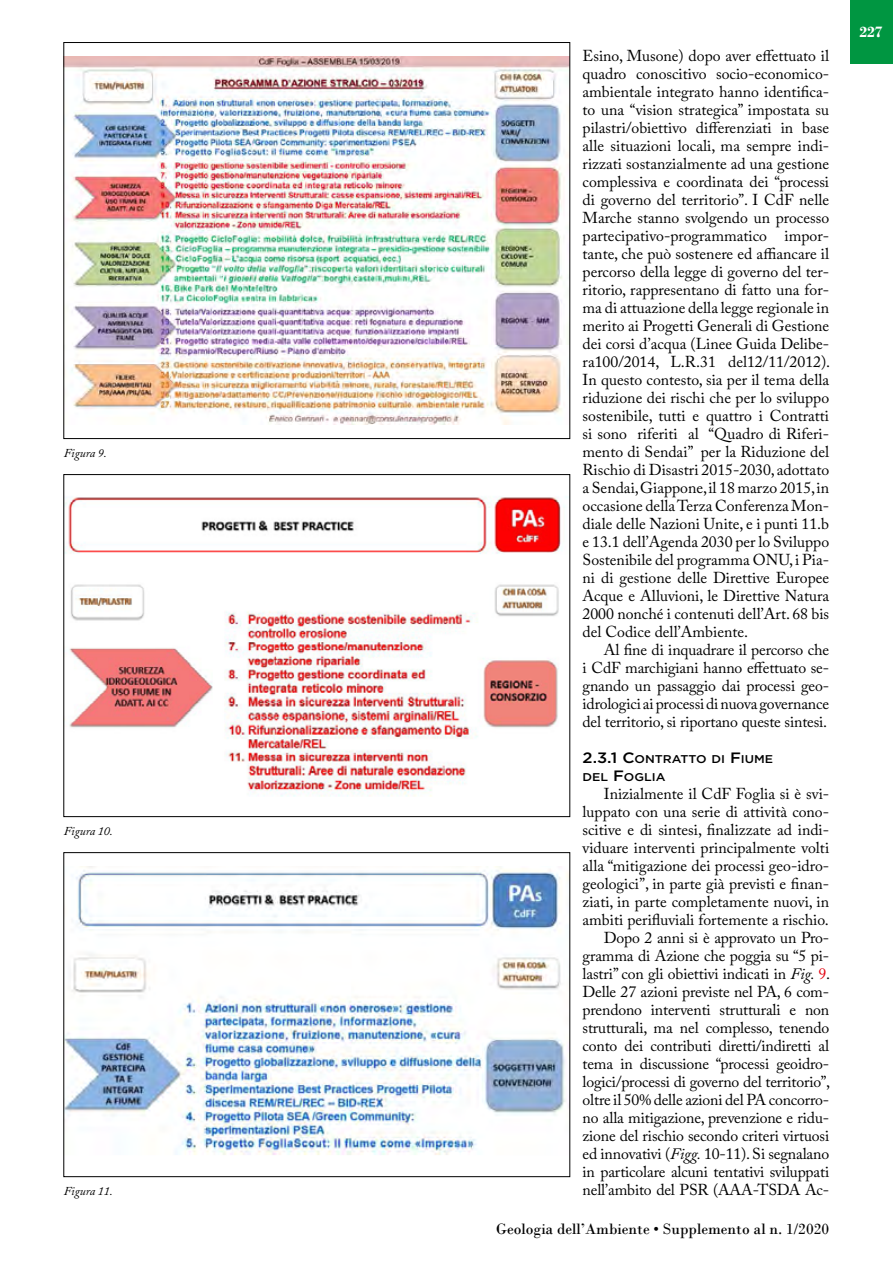
<style>
.page{position:relative;width:893px;height:1263px;background:#fff}
.page>*{position:absolute;margin:0;border:0;box-sizing:border-box;transform-origin:0 0}
.t1{font:15.75px/18px "Adobe Caslon Pro";color:#000;text-align:justify}
.t2{font:15.75px "Bodoni";color:#000}
.t3{font:700 15.75px "Bodoni";color:#fff}
.t4{font:italic 12px "Adobe Caslon Pro";color:#000}
.t5{font:500 11.25px/18px "Gotham HTF";color:#000;scale:1.1 1}
.s1{font-size:15px}
.s2{font-style:italic}
.s3{color:#e30613}
</style>
<div class="page">
<div style="left:850px;top:0;width:43px;height:64px;background:#009641"></div>
<img style="left:66px;top:57px;width:502px;height:367px">
<img style="left:66px;top:496px;width:499px;height:301px">
<img style="left:66px;top:867px;width:502px;height:288px">
<div style="left:64px;top:852px;width:506px;height:325px;border:1px solid #000"></div>
<p class="t4" style="left:64px;top:445px;width:45px">Figura 9.</p>
<p class="t4" style="left:64px;top:823px;width:51px">Figura 10.</p>
<p class="t4" style="left:64px;top:1184px;width:51px">Figura 11.</p>
<p class="t1" style="left:583px;top:46px;width:249px">Esino, Musone) dopo aver effettuato il quadro conoscitivo socio-economico&shy;ambientale integrato hanno identifica&shy;to una “vision strategica” impostata su pilastri/obiettivo differenziati in base alle situazioni locali, ma sempre indi&shy;rizzati sostanzialmente ad una gestione complessiva e coordinata dei “processi di governo del territorio”. I CdF nelle Marche stanno svolgendo un processo partecipativo-programmatico impor&shy;tante, che può sostenere ed affiancare il percorso della legge di governo del ter&shy;ritorio, rappresentano di fatto una for&shy;ma di attuazione della legge regionale in merito ai Progetti Generali di Gestione dei corsi d’acqua (Linee Guida Delibe&shy;ra100/2014, L.R.31 del12/11/2012).<br>In questo contesto, sia per il tema della riduzione dei rischi che per lo sviluppo sostenibile, tutti e quattro i Contratti si sono riferiti al “Quadro di Riferi&shy;mento di Sendai” per la Riduzione del Rischio di Disastri 2015-2030, adottato a Sendai, Giappone, il 18 marzo 2015, in occasione della Terza Conferenza Mon&shy;diale delle Nazioni Unite, e i punti 11.b e 13.1 dell’Agenda 2030 per lo Sviluppo Sostenibile del programma ONU, i Pia&shy;ni di gestione delle Direttive Europee Acque e Alluvioni, le Direttive Natura 2000 nonché i contenuti dell’Art. 68 bis del Codice dell’Ambiente.</p>
<p class="t1" style="left:583px;top:640px;width:248px;text-indent:21px">Al fine di inquadrare il percorso che i CdF marchigiani hanno effettuato se&shy;gnando un passaggio dai processi geo&shy;idrologici ai processi di nuova governance del territorio, si riportano queste sintesi.</p>
<p class="t5" style="left:583px;top:749px;width:175px"><span class="s1">2.3.1 C</span>ONTRATTO DI <span class="s1">F</span>IUM E<br>DEL <span class="s1">F</span>OGLIA</p>
<p class="t1" style="left:583px;top:784px;width:249px;text-align:right">Inizialmente il CdF Foglia si è svi&shy;luppato con una serie di attività cono&shy;scitive e di sintesi, finalizzate ad indi&shy;viduare interventi principalmente volti alla “mitigazione dei processi geo-idro&shy;geologici”, in parte già previsti e finan&shy;ziati, in parte completamente nuovi, in ambiti perifluviali fortemente a rischio.<br>Dopo 2 anni si è approvato un Pro&shy;gramma di Azione che poggia su “5 pi&shy;lastri” con gli obiettivi indicati in <span class="s2">Fig.</span> <span class="s3">9</span>.<br>Delle 27 azioni previste nel PA, 6 com&shy;prendono interventi strutturali e non strutturali, ma nel complesso, tenendo conto dei contributi diretti/indiretti al tema in discussione “processi geoidro&shy;logici/processi di governo del territorio”, oltre il 50% delle azioni del PA concorro&shy;no alla mitigazione, prevenzione e ridu&shy;zione del rischio secondo criteri virtuosi ed innovativi (<span class="s2">Figg.</span> 10-11). Si segnalano in particolare alcuni tentativi sviluppati nell’ambito del PSR (AAA-TSDA Ac-</p>
<p class="t2" style="left:496px;top:1220px;width:335px">Geologia dell’Ambiente • Supplemento al n. 1/2020</p>
<p class="t3" style="left:859px;top:23px;width:25px">227</p>
</div>
